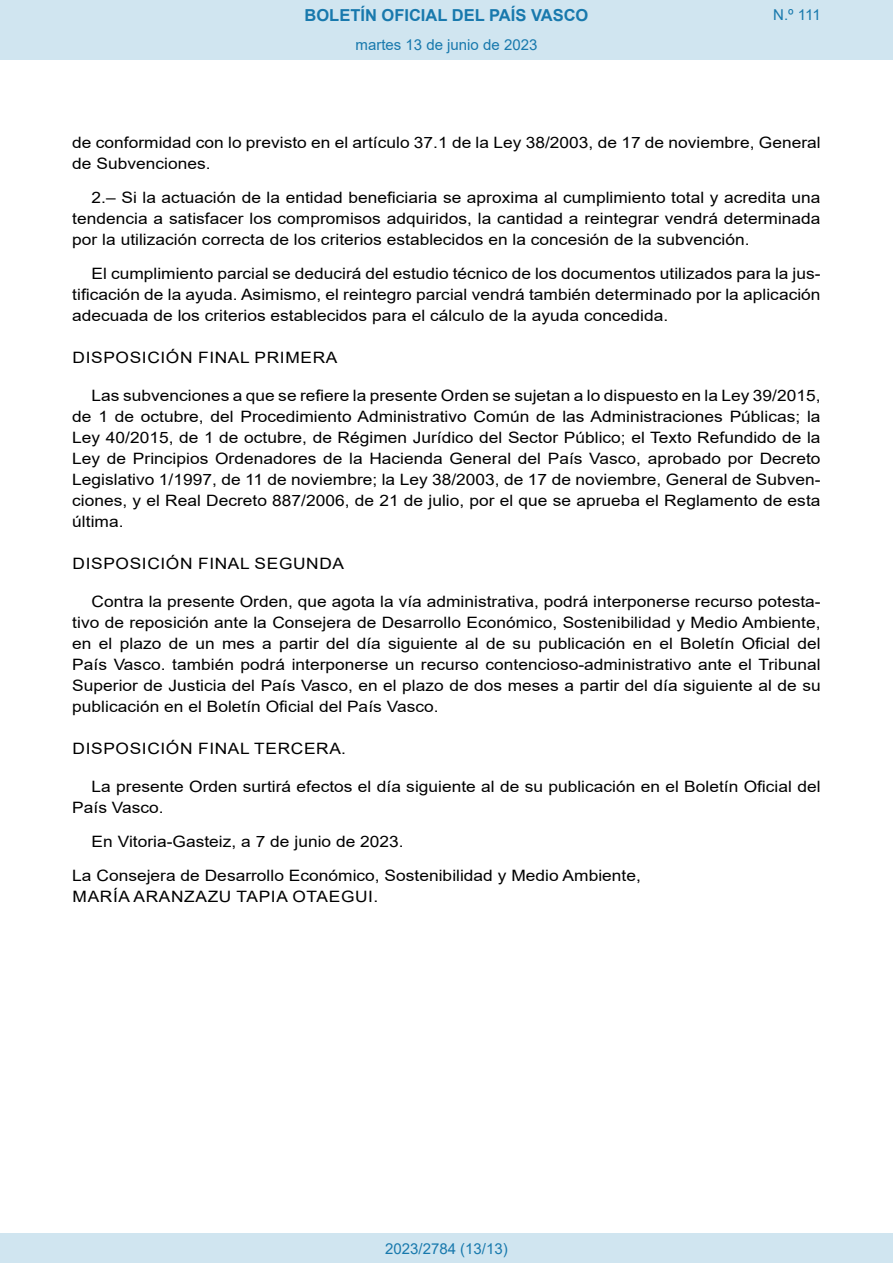
<style>
.page{position:relative;width:893px;height:1263px;background:#fff}
.page>*{position:absolute;margin:0;border:0;box-sizing:border-box;transform-origin:0 0}
.t1{font:700 16.5px "Arial";color:#1879ad}
.BOPVDetalle{font:15.6px/21px "Arial";color:#000;text-align:justify;scale:1.11 1}
.BOPVDisposicion{font:15.6px "Arial";letter-spacing:.035em;color:#000;scale:1.11 1}
.BOPVFirmaPuesto{font:15.6px "Arial";color:#000;scale:1.11 1}
.BOPVFirmaLugFec{font:15.6px "Arial";color:#000;scale:1.11 1}
.BOPVFirmaNombre{font:15.6px "Arial";letter-spacing:.035em;color:#000;scale:1.11 1}
.Paginacion_Centro{font:15px "Arial";color:#1879ad}
</style>
<div class="page">
<div style="left:0;top:0;width:893px;height:60px;background:#d0e5f0"></div>
<div style="left:0;top:1233px;width:893px;height:30px;background:#d0e5f0"></div>
<p class="t1" style="left:305px;top:3px;width:285px">BOLETÍN OFICIAL DEL PAÍS VASCO</p>
<p class="Paginacion_Centro" style="left:356px;top:35px;width:183px">martes 13 de junio de 2023</p>
<p class="Paginacion_Centro" style="left:773px;top:5px;width:49px">N.º 111</p>
<p class="BOPVDetalle" style="left:72px;top:132px;width:676px">de conformidad con lo previsto en el artículo 37.1 de la Ley 38/2003, de 17 de noviembre, General de Subvenciones.</p>
<p class="BOPVDetalle" style="left:72px;top:187px;width:676px;text-indent:19px">2.– Si la actuación de la entidad beneficiaria se aproxima al cumplimiento total y acredita una tendencia a satisfacer los compromisos adquiridos, la cantidad a reintegrar vendrá determinada por la utilización correcta de los criterios establecidos en la concesión de la subvención.</p>
<p class="BOPVDetalle" style="left:72px;top:263px;width:676px;text-indent:19px">El cumplimiento parcial se deducirá del estudio técnico de los documentos utilizados para la jus&shy;tificación de la ayuda. Asimismo, el reintegro parcial vendrá también determinado por la aplicación adecuada de los criterios establecidos para el cálculo de la ayuda concedida.</p>
<p class="BOPVDisposicion" style="left:73px;top:347px;width:240px">DISPOSICIÓN FINAL PRIMERA</p>
<p class="BOPVDetalle" style="left:72px;top:385px;width:676px;text-indent:19px">Las subvenciones a que se refiere la presente Orden se sujetan a lo dispuesto en la Ley 39/2015, de 1 de octubre, del Procedimiento Administrativo Común de las Administraciones Públicas; la Ley 40/2015, de 1 de octubre, de Régimen Jurídico del Sector Público; el Texto Refundido de la Ley de Principios Ordenadores de la Hacienda General del País Vasco, aprobado por Decreto Legislativo 1/1997, de 11 de noviembre; la Ley 38/2003, de 17 de noviembre, General de Subven&shy;ciones, y el Real Decreto 887/2006, de 21 de julio, por el que se aprueba el Reglamento de esta última.</p>
<p class="BOPVDisposicion" style="left:73px;top:553px;width:246px">DISPOSICIÓN FINAL SEGUNDA</p>
<p class="BOPVDetalle" style="left:72px;top:591px;width:676px;text-indent:19px">Contra la presente Orden, que agota la vía administrativa, podrá interponerse recurso potesta&shy;tivo de reposición ante la Consejera de Desarrollo Económico, Sostenibilidad y Medio Ambiente, en el plazo de un mes a partir del día siguiente al de su publicación en el Boletín Oficial del País Vasco. también podrá interponerse un recurso contencioso-administrativo ante el Tribunal Superior de Justicia del País Vasco, en el plazo de dos meses a partir del día siguiente al de su publicación en el Boletín Oficial del País Vasco.</p>
<p class="BOPVDisposicion" style="left:73px;top:738px;width:248px">DISPOSICIÓN FINAL TERCERA.</p>
<p class="BOPVDetalle" style="left:72px;top:776px;width:676px;text-indent:19px">La presente Orden surtirá efectos el día siguiente al de su publicación en el Boletín Oficial del<br>País Vasco.</p>
<p class="BOPVFirmaLugFec" style="left:92px;top:831px;width:283px">En Vitoria-Gasteiz, a 7 de junio de 2023.</p>
<p class="BOPVFirmaPuesto" style="left:72px;top:865px;width:514px">La Consejera de Desarrollo Económico, Sostenibilidad y Medio Ambiente,</p>
<p class="BOPVFirmaNombre" style="left:73px;top:886px;width:277px">MARÍA ARANZAZU TAPIA OTAEGUI.</p>
<p class="Paginacion_Centro" style="left:385px;top:1238px;width:124px">2023/2784 (13/13)</p>
</div>
